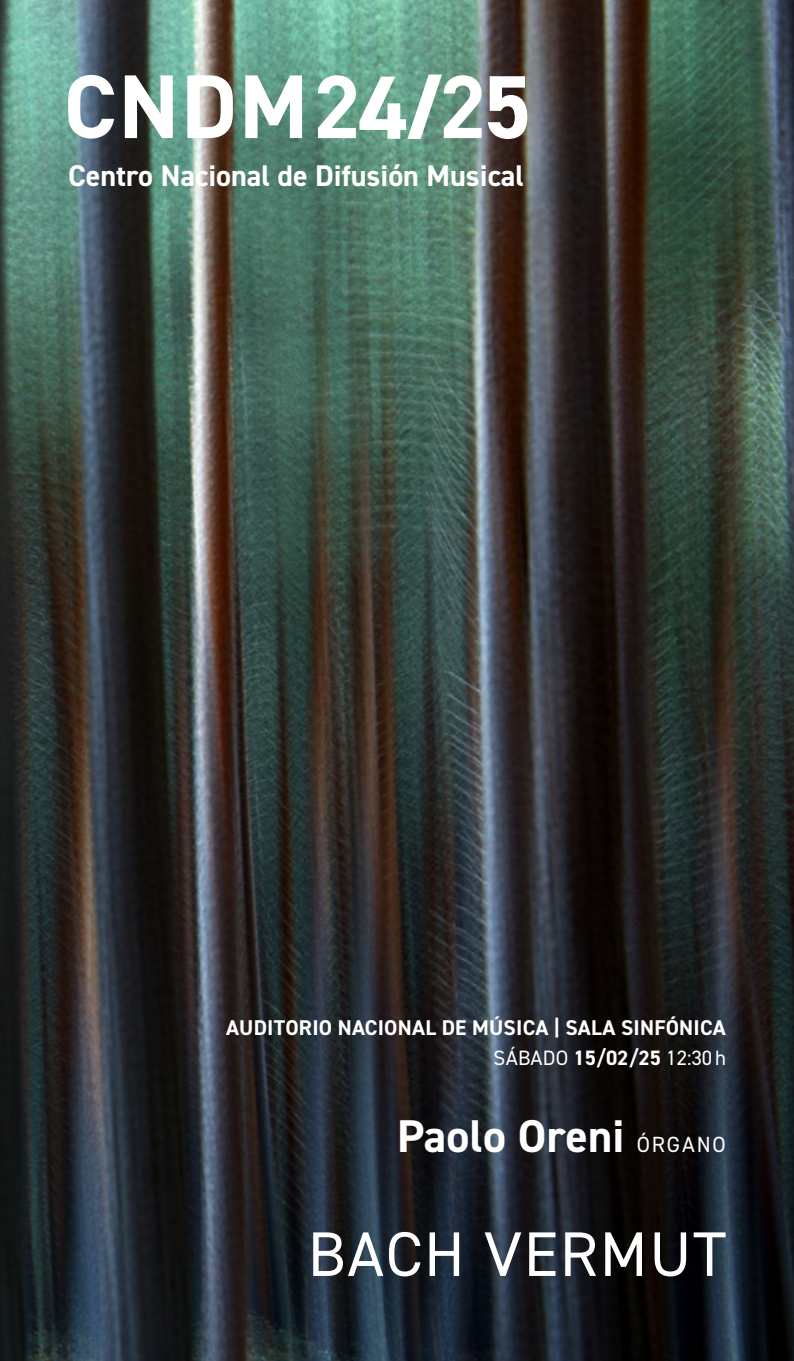
<style>
.page{position:relative;width:794px;height:1361px;background:#fff}
.page>*{position:absolute;margin:0;border:0;box-sizing:border-box;transform-origin:0 0}
.t1{font:63px "DIN2014";letter-spacing:.03em;color:#fff}
.t2{font:700 46px "DIN2014";letter-spacing:.005em;color:#fff}
.t3{font:700 30px "DIN2014";color:#fff}
.t4{font:700 21.4px "DIN2014";letter-spacing:.01em;color:#fff}
.t5{font:20.8px "DIN2014";letter-spacing:.01em;color:#fff}
.s1{font-weight:700}
.s2{font-weight:400;font-size:22px}
</style>
<div class="page">
<img style="left:0;top:0;width:794px;height:1361px">
<svg style="left:68px;top:75px;width:46px;height:64px"></svg>
<svg style="left:125px;top:75px;width:48px;height:63px"></svg>
<svg style="left:187px;top:75px;width:46px;height:63px"></svg>
<svg style="left:245px;top:75px;width:57px;height:63px"></svg>
<svg style="left:318px;top:75px;width:163px;height:64px"></svg>
<svg style="left:488px;top:76px;width:39px;height:63px"></svg>
<h3 class="t3" style="left:68px;top:156px;width:457px">Centro Nacional de Difusión Musical</h3>
<p class="t4" style="left:226px;top:1013px;width:501px">AUDITORIO NACIONAL DE MÚSICA | SALA SINFÓNICA</p>
<p class="t5" style="left:493px;top:1045px;width:234px">SÁBADO <span class="s1">15/02/25</span> 12:30h</p>
<h2 class="t2" style="left:397px;top:1105px;width:330px">Paolo Oreni <span class="s2">ÓRGANO</span></h2>
<h1 class="t1" style="left:308px;top:1215px;width:419px">BACH VERMUT</h1>
</div>
